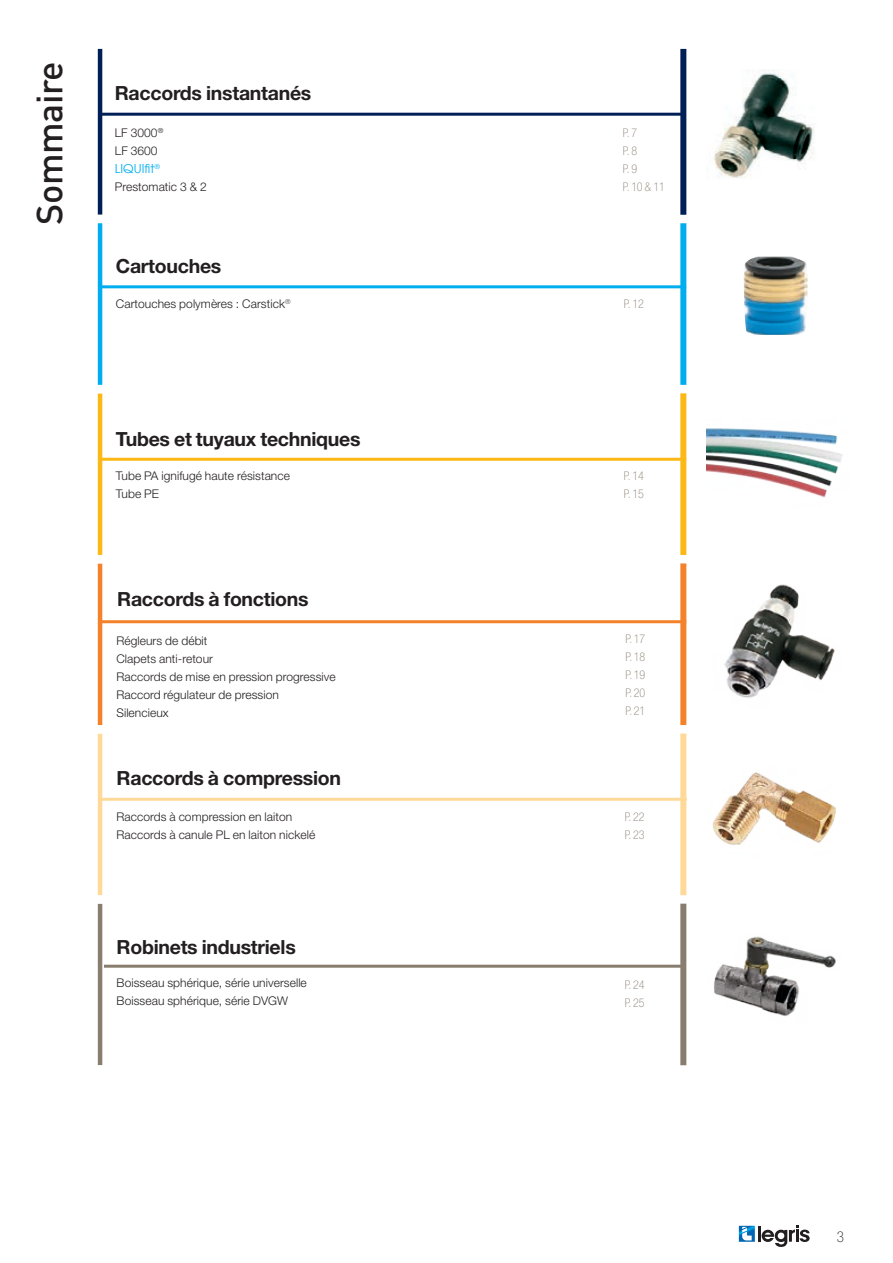
<style>
.page{position:relative;width:893px;height:1263px;background:#fff}
.page>*{position:absolute;margin:0;border:0;box-sizing:border-box;transform-origin:0 0}
.t1{font:500 36px "DINOT";letter-spacing:-.01em;color:#231f20}
.t2{font:700 19.5px "Helvetica Neue LT Std";letter-spacing:-.015em;color:#231f20}
.t3{font:100 condensed 15px "Helvetica Neue LT Std";color:#231f20}
.t4{font:300 12px/18px "Helvetica Neue LT Std";letter-spacing:.005em;color:#231f20}
.t5{font:100 condensed 12px/18px "Helvetica Neue LT Std";letter-spacing:-.01em;color:#887d6e}
.t6{font:12px "Avant Garde";letter-spacing:.005em;color:#00aeef}
</style>
<div class="page">
<img style="left:713px;top:70px;width:102px;height:108px">
<img style="left:724px;top:584px;width:111px;height:114px">
<img style="left:714px;top:936px;width:122px;height:80px">
<img style="left:712px;top:772px;width:124px;height:73px">
<img style="left:706px;top:428px;width:137px;height:70px">
<img style="left:743px;top:257px;width:65px;height:78px">
<hr style="left:102px;top:113px;width:581px;height:3px;background:#001f56">
<hr style="left:104px;top:965px;width:581px;height:3px;background:#887d6e">
<hr style="left:102px;top:620px;width:584px;height:3px;background:#f4822b">
<hr style="left:99px;top:458px;width:587px;height:3px;background:#fcb814">
<hr style="left:99px;top:285px;width:587px;height:3px;background:#00aeef">
<hr style="left:100px;top:798px;width:587px;height:3px;background:#fed998">
<div style="left:680px;top:49px;width:6px;height:166px;background:#001f56"></div>
<div style="left:680px;top:563px;width:6px;height:162px;background:#f4822b"></div>
<div style="left:680px;top:733px;width:6px;height:162px;background:#fed998"></div>
<div style="left:680px;top:904px;width:6px;height:161px;background:#887d6e"></div>
<div style="left:680px;top:223px;width:6px;height:162px;background:#00aeef"></div>
<div style="left:680px;top:393px;width:6px;height:162px;background:#fcb814"></div>
<hr style="left:98px;top:49px;width:4px;height:166px;background:#001f56">
<hr style="left:98px;top:393px;width:4px;height:162px;background:#fcb814">
<hr style="left:98px;top:563px;width:4px;height:162px;background:#f4822b">
<hr style="left:98px;top:733px;width:4px;height:162px;background:#fed998">
<hr style="left:98px;top:904px;width:4px;height:161px;background:#887d6e">
<hr style="left:98px;top:223px;width:4px;height:162px;background:#00aeef">
<svg style="left:739px;top:1226px;width:16px;height:16px"></svg>
<hr style="left:758px;top:1226px;width:3px;height:16px;background:#231f20">
<svg style="left:762px;top:1225px;width:48px;height:22px"></svg>
<h1 class="t1" style="left:25px;top:225px;width:165px;rotate:-90deg">Sommaire</h1>
<h2 class="t2" style="left:115px;top:81px;width:198px">Raccords instantanés</h2>
<p class="t4" style="left:115px;top:123px;width:50px">LF 3000<sup>®<br></sup>LF 3600</p>
<p class="t6" style="left:115px;top:162px;width:47px">LIQUIfit<sup>®</sup></p>
<p class="t4" style="left:115px;top:177px;width:93px">Prestomatic 3 &amp; 2</p>
<h2 class="t2" style="left:116px;top:254px;width:107px">Cartouches</h2>
<p class="t4" style="left:116px;top:294px;width:176px">Cartouches polymères : Carstick<sup>®</sup></p>
<h2 class="t2" style="left:116px;top:427px;width:246px">Tubes et tuyaux techniques</h2>
<p class="t4" style="left:116px;top:466px;width:176px">Tube PA ignifugé haute résistance<br>Tube PE</p>
<h2 class="t2" style="left:117px;top:587px;width:193px">Raccords à fonctions</h2>
<p class="t4" style="left:116px;top:631px;width:221px">Régleurs de débit<br>Clapets anti-retour<br>Raccords de mise en pression progressive<br>Raccord régulateur de pression<br>Silencieux</p>
<h2 class="t2" style="left:117px;top:766px;width:226px">Raccords à compression</h2>
<p class="t4" style="left:116px;top:807px;width:200px">Raccords à compression en laiton<br>Raccords à canule PL en laiton nickelé</p>
<h2 class="t2" style="left:117px;top:935px;width:181px">Robinets industriels</h2>
<p class="t4" style="left:117px;top:973px;width:192px">Boisseau sphérique, série universelle<br>Boisseau sphérique, série DVGW</p>
<p class="t5" style="left:623px;top:123px;width:43px">P. 7<br>P. 8<br>P. 9<br>P. 10 &amp; 11</p>
<p class="t5" style="left:624px;top:295px;width:21px">P. 12</p>
<p class="t5" style="left:624px;top:467px;width:21px">P. 14<br>P. 15</p>
<p class="t5" style="left:625px;top:630px;width:21px;text-align:justify">P. 17<br>P. 18<br>P. 19<br>P. 20<br>P. 21</p>
<p class="t5" style="left:625px;top:808px;width:21px">P. 22<br>P. 23</p>
<p class="t5" style="left:625px;top:975px;width:21px">P. 24<br>P. 25</p>
<p class="t3" style="left:837px;top:1228px;width:9px">3</p>
</div>
